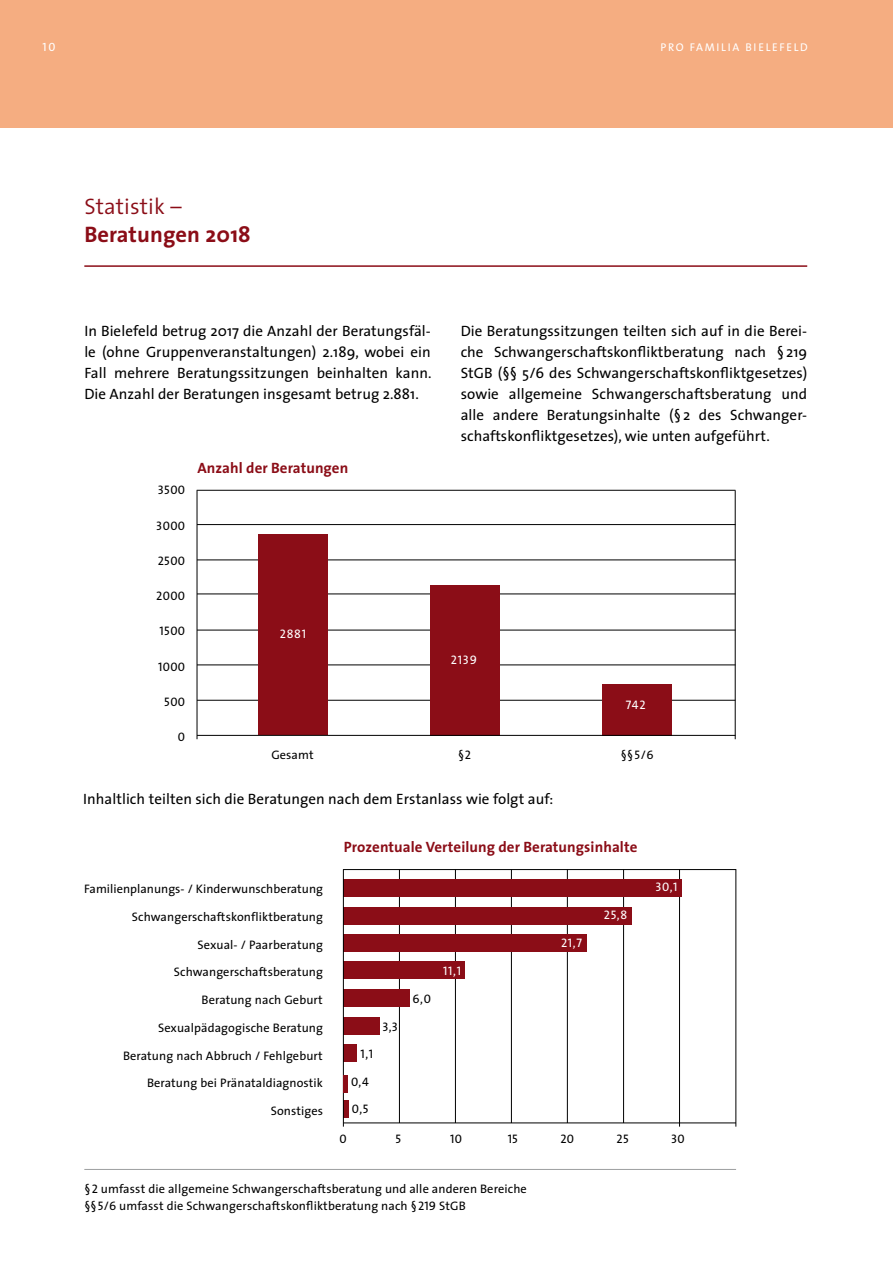
<style>
.page{position:relative;width:893px;height:1263px;background:#fff}
.page>*{position:absolute;margin:0;border:0;box-sizing:border-box;transform-origin:0 0}
.t1{font:700 22.5px "The Sans";letter-spacing:.005em;color:#8b0d17}
.t2{font:300 22.5px "The Sans";letter-spacing:.005em;color:#8b0d17}
.t3{font:15px/21px "The Sans";letter-spacing:.005em;color:#000;text-align:justify}
.t4{font:700 15px "The Sans";letter-spacing:.005em;color:#8b0d17}
.t5{font:12.3px/17px "The Sans";letter-spacing:.01em;color:#000}
.t6{font:12.3px "The Sans Caps";letter-spacing:.025em;color:#000}
.t7{font:12.3px "The Sans Caps";letter-spacing:.055em;color:#fff}
.t8{font:12px "The Sans Caps";color:#fff}
.t9{font:11.25px "The Sans";letter-spacing:.15em;color:#fff}
.s1{font-family:"The Sans Caps"}
.s2{font-family:"The Sans"}
</style>
<div class="page">
<div style="left:0;top:0;width:893px;height:128px;background:#f5ad81"></div>
<hr style="left:84px;top:265px;width:723px;height:2px;background:#8b0d17">
<hr style="left:84px;top:1169px;width:652px;height:1px;background:#9c9e9f">
<hr style="left:343px;top:1122px;width:393px;height:1px;background:#000">
<hr style="left:343px;top:869px;width:393px;height:1px;background:#000">
<hr style="left:679px;top:869px;width:1px;height:257px;background:#000">
<hr style="left:455px;top:869px;width:1px;height:254px;background:#000">
<hr style="left:511px;top:869px;width:1px;height:254px;background:#000">
<hr style="left:567px;top:869px;width:1px;height:254px;background:#000">
<hr style="left:623px;top:869px;width:1px;height:254px;background:#000">
<hr style="left:399px;top:869px;width:1px;height:254px;background:#000">
<div style="left:343px;top:879px;width:339px;height:17px;background:#8b0d17"></div>
<div style="left:343px;top:907px;width:289px;height:17px;background:#8b0d17"></div>
<div style="left:343px;top:934px;width:244px;height:18px;background:#8b0d17"></div>
<div style="left:343px;top:961px;width:122px;height:18px;background:#8b0d17"></div>
<div style="left:343px;top:989px;width:67px;height:17px;background:#8b0d17"></div>
<div style="left:343px;top:1044px;width:14px;height:18px;background:#8b0d17"></div>
<div style="left:343px;top:1100px;width:6px;height:17px;background:#8b0d17"></div>
<div style="left:343px;top:1017px;width:36px;height:18px;background:#8b0d17"></div>
<hr style="left:343px;top:869px;width:1px;height:257px;background:#000">
<hr style="left:736px;top:869px;width:1px;height:257px;background:#000">
<div style="left:343px;top:1075px;width:5px;height:18px;background:#8b0d17"></div>
<hr style="left:735px;top:490px;width:1px;height:249px;background:#000">
<hr style="left:197px;top:490px;width:1px;height:249px;background:#000">
<hr style="left:197px;top:700px;width:538px;height:1px;background:#000">
<hr style="left:197px;top:665px;width:538px;height:1px;background:#000">
<hr style="left:197px;top:630px;width:538px;height:1px;background:#000">
<hr style="left:197px;top:594px;width:538px;height:1px;background:#000">
<hr style="left:197px;top:560px;width:538px;height:1px;background:#000">
<hr style="left:197px;top:524px;width:538px;height:1px;background:#000">
<hr style="left:197px;top:490px;width:538px;height:1px;background:#000">
<div style="left:258px;top:534px;width:70px;height:201px;background:#8b0d17"></div>
<div style="left:430px;top:585px;width:69px;height:150px;background:#8b0d17"></div>
<div style="left:602px;top:684px;width:69px;height:51px;background:#8b0d17"></div>
<hr style="left:197px;top:735px;width:538px;height:1px;background:#000">
<p class="t8" style="left:43px;top:37px;width:15px">10</p>
<p class="t9" style="left:660px;top:38px;width:149px">PRO FAMILIA BIELEFELD</p>
<h1 class="t2" style="left:84px;top:188px;width:99px">Statistik –</h1>
<h1 class="t1" style="left:84px;top:215px;width:168px">Beratungen 2018</h1>
<p class="t3" style="left:84px;top:320px;width:349px">In Bielefeld betrug 2017 die Anzahl der Beratungsfäl&shy;le (ohne Gruppenveranstaltungen) 2.189, wobei ein Fall mehrere Beratungssitzungen beinhalten kann.<br>Die Anzahl der Beratungen insgesamt betrug 2.881.</p>
<p class="t3" style="left:461px;top:320px;width:348px">Die Beratungssitzungen teilten sich auf in die Berei&shy;che Schwangerschaftskonfliktberatung nach § 219<br>StGB (§§ 5/6 des Schwangerschaftskonfliktgesetzes) sowie allgemeine Schwangerschaftsberatung und alle andere Beratungsinhalte (§ 2 des Schwanger&shy;schaftskonfliktgesetzes), wie unten aufgeführt.</p>
<p class="t6" style="left:158px;top:480px;width:29px">3500</p>
<p class="t6" style="left:156px;top:515px;width:30px">3000</p>
<p class="t6" style="left:158px;top:550px;width:29px">2500</p>
<p class="t6" style="left:156px;top:586px;width:30px">2000</p>
<p class="t6" style="left:160px;top:621px;width:27px">1500</p>
<p class="t6" style="left:158px;top:656px;width:28px">1000</p>
<p class="t6" style="left:164px;top:691px;width:22px">500</p>
<p class="t6" style="left:178px;top:727px;width:9px">0</p>
<p class="t4" style="left:197px;top:456px;width:152px">Anzahl der Beratungen</p>
<p class="t7" style="left:280px;top:623px;width:28px">2881</p>
<p class="t5" style="left:271px;top:746px;width:44px">Gesamt</p>
<p class="t7" style="left:451px;top:649px;width:27px">2139</p>
<p class="t7" style="left:626px;top:694px;width:21px">742</p>
<p class="t5" style="left:458px;top:746px;width:15px">§<span class="s1">2</span></p>
<p class="t6" style="left:621px;top:745px;width:34px"><span class="s2">§§</span>5/6</p>
<p class="t3" style="left:83px;top:788px;width:472px">Inhaltlich teilten sich die Beratungen nach dem Erstanlass wie folgt auf:</p>
<p class="t5" style="left:84px;top:880px;width:240px">Familienplanungs- / Kinderwunschberatung</p>
<p class="t5" style="left:132px;top:908px;width:193px">Schwangerschaftskonfliktberatung</p>
<p class="t5" style="left:197px;top:936px;width:127px">Sexual- / Paarberatung</p>
<p class="t5" style="left:174px;top:963px;width:151px">Schwangerschaftsberatung</p>
<p class="t5" style="left:202px;top:991px;width:123px">Beratung nach Geburt</p>
<p class="t5" style="left:158px;top:1019px;width:166px">Sexualpädagogische Beratung</p>
<p class="t5" style="left:123px;top:1046px;width:201px">Beratung nach Abbruch / Fehlgeburt</p>
<p class="t5" style="left:147px;top:1074px;width:178px">Beratung bei Pränataldiagnostik</p>
<p class="t5" style="left:271px;top:1102px;width:54px">Sonstiges</p>
<p class="t4" style="left:344px;top:835px;width:295px">Prozentuale Verteilung der Beratungsinhalte</p>
<p class="t6" style="left:360px;top:1044px;width:14px">1,1</p>
<p class="t6" style="left:351px;top:1072px;width:20px">0,4</p>
<p class="t6" style="left:352px;top:1099px;width:18px">0,5</p>
<p class="t6" style="left:382px;top:1016px;width:17px">3,3</p>
<p class="t6" style="left:412px;top:988px;width:20px">6,0</p>
<p class="t7" style="left:443px;top:960px;width:19px">11,1</p>
<p class="t7" style="left:561px;top:933px;width:22px">21,7</p>
<p class="t7" style="left:604px;top:905px;width:25px">25,8</p>
<p class="t7" style="left:655px;top:877px;width:24px">30,1</p>
<p class="t6" style="left:339px;top:1128px;width:9px">0</p>
<p class="t6" style="left:395px;top:1128px;width:7px">5</p>
<p class="t6" style="left:450px;top:1128px;width:13px">10</p>
<p class="t6" style="left:508px;top:1128px;width:12px">15</p>
<p class="t6" style="left:560px;top:1128px;width:15px">20</p>
<p class="t6" style="left:617px;top:1128px;width:14px">25</p>
<p class="t6" style="left:671px;top:1128px;width:15px">30</p>
<p class="t5" style="left:84px;top:1179px;width:444px">§<span class="s1">2</span> umfasst die allgemeine Schwangerschaftsberatung und alle anderen Bereiche §§<span class="s1">5/6</span> umfasst die Schwangerschaftskonfliktberatung nach §<span class="s1">219</span> StGB</p>
</div>
